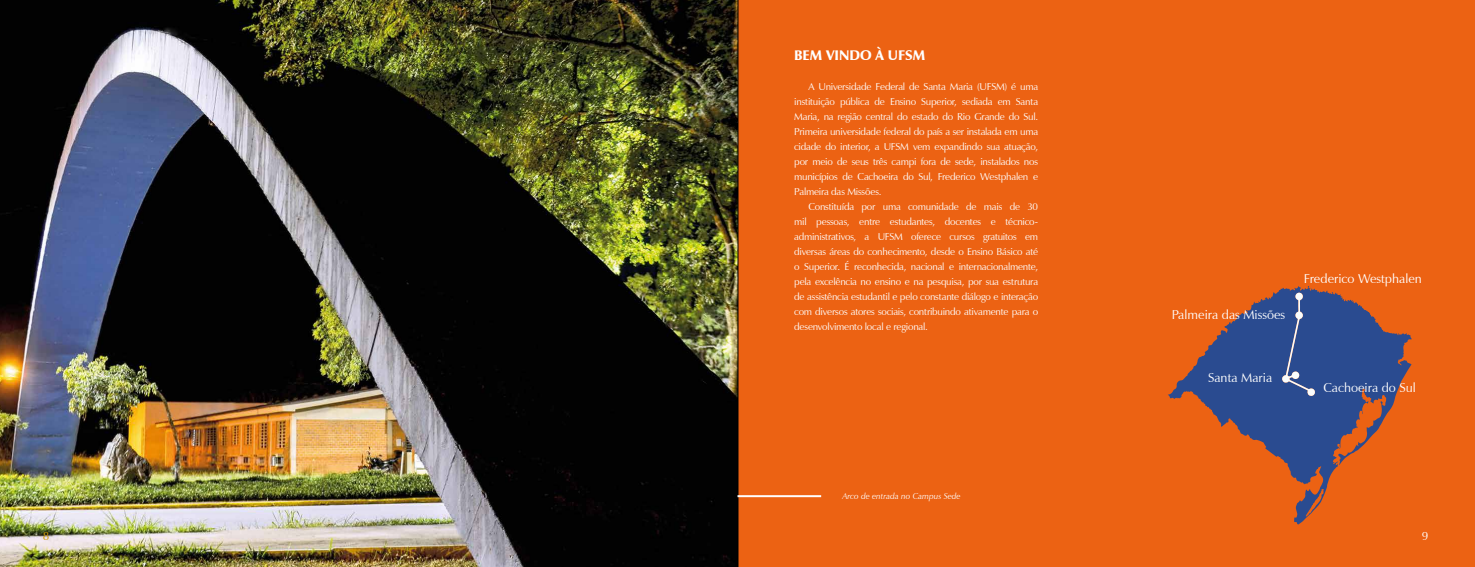
<style>
.page{position:relative;width:1475px;height:567px;background:#fff}
.page>*{position:absolute;margin:0;border:0;box-sizing:border-box;transform-origin:0 0}
.t1{font:900 14px "Zapf Humanist 601 BT";color:#fff}
.t2{font:12.9px "Zapf Humanist 601 BT";color:#fff}
.t3{font:12px "Zapf Humanist 601 BT";color:#d39e06}
.t4{font:12px "Zapf Humanist 601 BT";color:#fff}
.t5{font:10px/15px "Zapf Humanist 601 BT";letter-spacing:-.02em;color:#fff;text-align:justify}
.t6{font:italic 8.5px "Zapf Humanist 601 BT";color:#fff}
</style>
<div class="page">
<img style="left:0;top:0;width:737px;height:567px">
<div style="left:737px;top:0;width:737px;height:567px;background:#ec6213"></div>
<hr style="left:737px;top:495px;width:84px;height:2px;background:#fff">
<svg style="left:1167px;top:286px;width:244px;height:239px;background:#985849"></svg>
<svg style="left:1281px;top:293px;width:33px;height:103px;background:#425e9a"></svg>
<h1 class="t1" style="left:794px;top:47px;width:132px">BEM VINDO À UFSM</h1>
<p class="t5" style="left:794px;top:79px;width:245px;text-indent:14px">A Universidade Federal de Santa Maria (UFSM) é uma instituição pública de Ensino Superior, sediada em Santa Maria, na região central do estado do Rio Grande do Sul.<br>Primeira universidade federal do país a ser instalada em uma cidade do interior, a UFSM vem expandindo sua atuação, por meio de seus três campi fora de sede, instalados nos municípios de Cachoeira do Sul, Frederico Westphalen e Palmeira das Missões.</p>
<p class="t5" style="left:794px;top:199px;width:245px;text-indent:14px">Constituída por uma comunidade de mais de 30 mil pessoas, entre estudantes, docentes e técnico&shy;administrativos, a UFSM oferece cursos gratuitos em diversas áreas do conhecimento, desde o Ensino Básico até o Superior. É reconhecida, nacional e internacionalmente, pela excelência no ensino e na pesquisa, por sua estrutura de assistência estudantil e pelo constante diálogo e interação com diversos atores sociais, contribuindo ativamente para o desenvolvimento local e regional.</p>
<p class="t6" style="left:842px;top:490px;width:120px">Arco de entrada no Campus Sede</p>
<p class="t2" style="left:1171px;top:306px;width:115px">Palmeira das Missões</p>
<p class="t2" style="left:1303px;top:271px;width:119px">Frederico Westphalen</p>
<p class="t2" style="left:1207px;top:369px;width:66px">Santa Maria</p>
<p class="t2" style="left:1323px;top:379px;width:94px">Cachoeira do Sul</p>
<p class="t3" style="left:43px;top:528px;width:8px">8</p>
<p class="t4" style="left:1421px;top:528px;width:8px">9</p>
</div>
